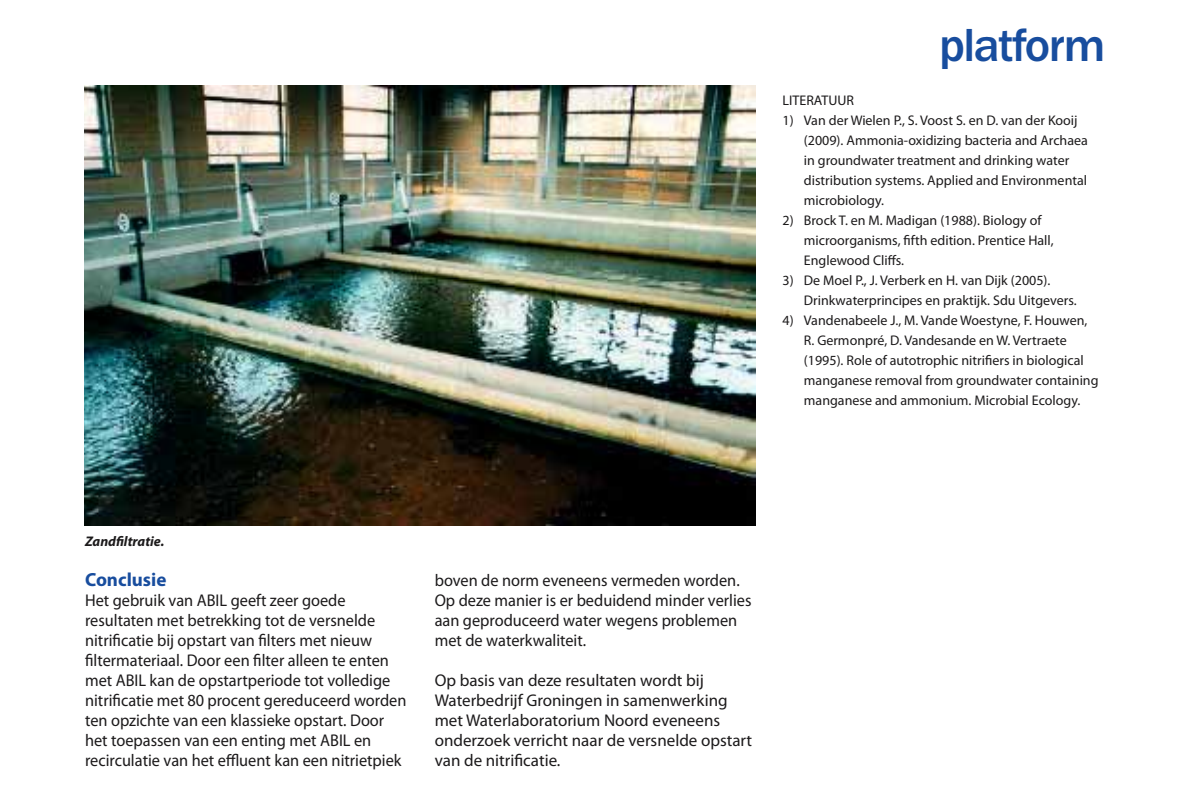
<style>
.page{position:relative;width:1189px;height:803px;background:#fff}
.page>*{position:absolute;margin:0;border:0;box-sizing:border-box;transform-origin:0 0}
.t1{font:500 48px "ITC Franklin Gothic Std";letter-spacing:-.03em;color:#184d9e}
.t2{font:700 19px "Myriad Pro";color:#184d9e}
.t3{font:17px/20px "Myriad Pro";color:#1c1a1b;scale:.96 1}
.t4{font:17px/20px "Myriad Pro";color:#1c1a1b}
.t5{font:14px/20px "Myriad Pro";color:#1c1a1b}
.t6{font:italic 700 14px "Myriad Pro";color:#1c1a1b}
</style>
<div class="page">
<img style="left:84px;top:85px;width:671px;height:440px">
<h1 class="t1" style="left:939px;top:27px;width:168px">platform</h1>
<p class="t5" style="left:782px;top:92px;width:73px">LITERATUUR</p>
<p class="t5" style="left:804px;top:112px;width:285px;text-indent:-21px">1) Van der Wielen P., S. Voost S. en D. van der Kooij (2009). Ammonia-oxidizing bacteria and Archaea in groundwater treatment and drinking water distribution systems. Applied and Environmental microbiology.</p>
<p class="t5" style="left:804px;top:212px;width:251px;text-indent:-21px">2) Brock T. en M. Madigan (1988). Biology of microorganisms, fifth edition. Prentice Hall,<br>Englewood Cliffs.</p>
<p class="t5" style="left:804px;top:272px;width:274px;text-indent:-21px">3) De Moel P., J. Verberk en H. van Dijk (2005).<br>Drinkwaterprincipes en praktijk. Sdu Uitgevers.</p>
<p class="t5" style="left:804px;top:312px;width:296px;text-indent:-21px">4) Vandenabeele J., M. Vande Woestyne, F. Houwen, R. Germonpré, D. Vandesande en W. Vertraete (1995). Role of autotrophic nitrifiers in biological manganese removal from groundwater containing manganese and ammonium. Microbial Ecology.</p>
<p class="t6" style="left:85px;top:535px;width:81px">Zandfiltratie.</p>
<h2 class="t2" style="left:85px;top:572px;width:83px">Conclusie</h2>
<p class="t3" style="left:85px;top:591px;width:336px">Het gebruik van ABIL geeft zeer goede resultaten met betrekking tot de versnelde nitrificatie bij opstart van filters met nieuw filtermateriaal. Door een filter alleen te enten met ABIL kan de opstartperiode tot volledige nitrificatie met 80 procent gereduceerd worden ten opzichte van een klassieke opstart. Door het toepassen van een enting met ABIL en recirculatie van het effluent kan een nitrietpiek</p>
<p class="t3" style="left:435px;top:571px;width:331px">boven de norm eveneens vermeden worden.<br>Op deze manier is er beduidend minder verlies aan geproduceerd water wegens problemen met de waterkwaliteit.</p>
<p class="t4" style="left:435px;top:671px;width:319px">Op basis van deze resultaten wordt bij Waterbedrijf Groningen in samenwerking met Waterlaboratorium Noord eveneens onderzoek verricht naar de versnelde opstart van de nitrificatie.</p>
</div>
